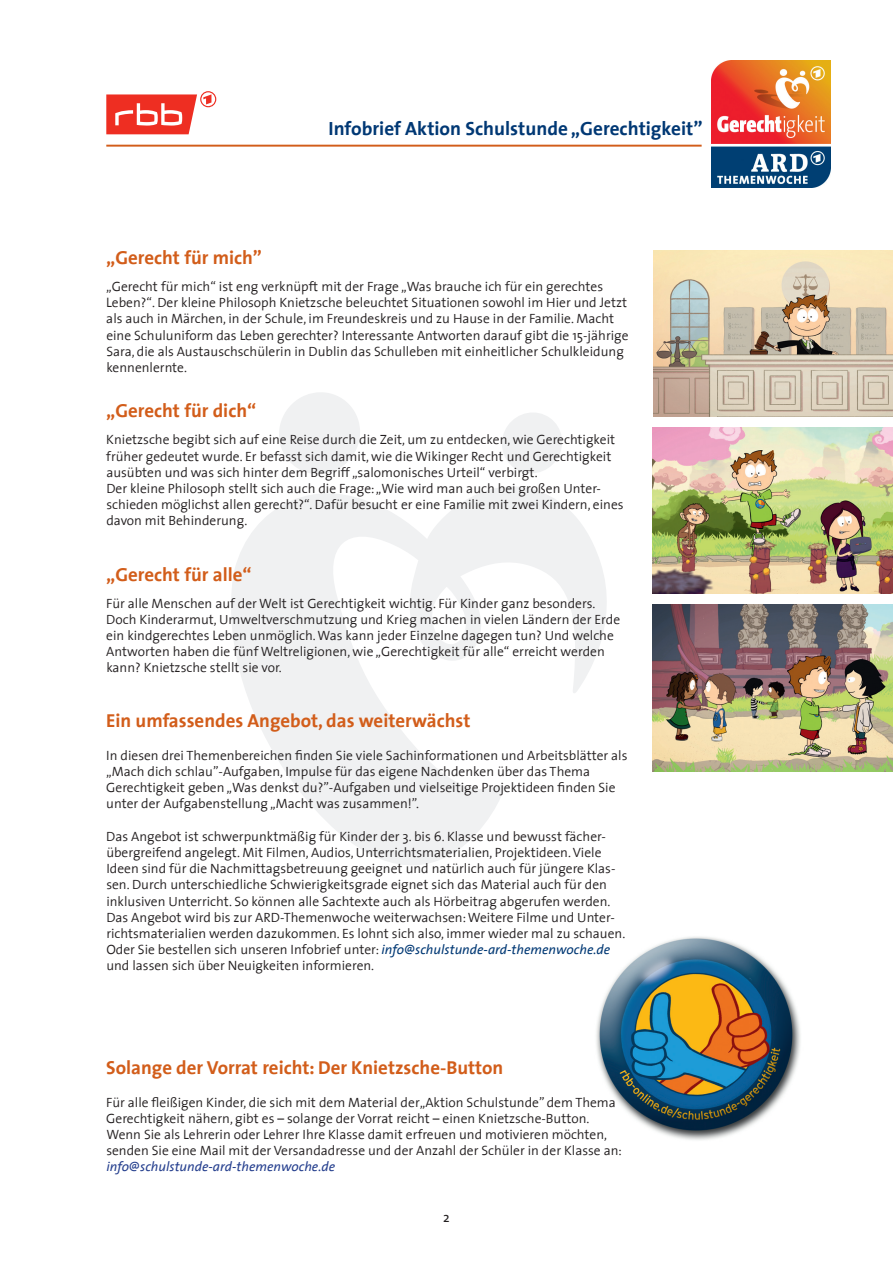
<style>
.page{position:relative;width:893px;height:1263px;background:#fff}
.page>*{position:absolute;margin:0;border:0;box-sizing:border-box;transform-origin:0 0}
.t1{font:700 19.2px "The Sans 7";color:#013874}
.t2{font:700 18.9px "The Sans 7";color:#d25d1a}
.t3{font:300 13.5px/16.2px "The Sans 4";color:#231f20}
.t4{font:italic 13.5px "The Sans 5";color:#253f8e}
.t5{font:13.5px "The Sans 5";color:#231f20}
.s1{font-family:"The Sans 5";font-weight:400;font-style:italic;color:#013874}
</style>
<div class="page">
<img style="left:596px;top:936px;width:205px;height:204px">
<svg style="left:231px;top:487px;width:390px;height:467px"></svg>
<svg style="left:279px;top:392px;width:81px;height:82px"></svg>
<svg style="left:502px;top:413px;width:60px;height:60px"></svg>
<img style="left:711px;top:60px;width:119px;height:128px">
<hr style="left:106px;top:145px;width:596px;height:2px;background:#d25d1a">
<svg style="left:106px;top:91px;width:110px;height:43px"></svg>
<img style="left:653px;top:250px;width:240px;height:167px">
<img style="left:653px;top:427px;width:240px;height:167px">
<img style="left:653px;top:605px;width:240px;height:166px">
<h1 class="t1" style="left:328px;top:112px;width:376px">Infobrief Aktion Schulstunde „Gerechtigkeit”</h1>
<h2 class="t2" style="left:106px;top:242px;width:157px">„Gerecht für mich”</h2>
<p class="t3" style="left:106px;top:278px;width:524px">„Gerecht für mich“ ist eng verknüpft mit der Frage „Was brauche ich für ein gerechtes Leben?“. Der kleine Philosoph Knietzsche beleuchtet Situationen sowohl im Hier und Jetzt als auch in Märchen, in der Schule, im Freundeskreis und zu Hause in der Familie. Macht eine Schuluniform das Leben gerechter? Interessante Antworten darauf gibt die 15-jährige Sara, die als Austauschschülerin in Dublin das Schulleben mit einheitlicher Schulkleidung kennenlernte.</p>
<h2 class="t2" style="left:106px;top:395px;width:152px">„Gerecht für dich“</h2>
<p class="t3" style="left:106px;top:431px;width:519px">Knietzsche begibt sich auf eine Reise durch die Zeit, um zu entdecken, wie Gerechtigkeit früher gedeutet wurde. Er befasst sich damit, wie die Wikinger Recht und Gerechtigkeit ausübten und was sich hinter dem Begriff „salomonisches Urteil“ verbirgt.<br>Der kleine Philosoph stellt sich auch die Frage:„Wie wird man auch bei großen Unter&shy;schieden möglichst allen gerecht?“. Dafür besucht er eine Familie mit zwei Kindern, eines davon mit Behinderung.</p>
<h2 class="t2" style="left:106px;top:558px;width:147px">„Gerecht für alle“</h2>
<p class="t3" style="left:106px;top:594px;width:515px">Für alle Menschen auf der Welt ist Gerechtigkeit wichtig. Für Kinder ganz besonders.<br>Doch Kinderarmut, Umweltverschmutzung und Krieg machen in vielen Ländern der Erde ein kindgerechtes Leben unmöglich.Was kann jeder Einzelne dagegen tun? Und welche Antworten haben die fünf Weltreligionen, wie „Gerechtigkeit für alle“ erreicht werden kann? Knietzsche stellt sie vor.</p>
<h2 class="t2" style="left:106px;top:705px;width:366px">Ein umfassendes Angebot, das weiterwächst</h2>
<p class="t3" style="left:106px;top:747px;width:523px">In diesen drei Themenbereichen finden Sie viele Sachinformationen und Arbeitsblätter als „Mach dich schlau”-Aufgaben, Impulse für das eigene Nachdenken über das Thema Gerechtigkeit geben „Was denkst du?”-Aufgaben und vielseitige Projektideen finden Sie unter der Aufgabenstellung „Macht was zusammen!”.</p>
<p class="t3" style="left:106px;top:828px;width:520px">Das Angebot ist schwerpunktmäßig für Kinder der 3. bis 6. Klasse und bewusst fächer&shy;übergreifend angelegt. Mit Filmen, Audios, Unterrichtsmaterialien, Projektideen.Viele Ideen sind für die Nachmittagsbetreuung geeignet und natürlich auch für jüngere Klas&shy;sen. Durch unterschiedliche Schwierigkeitsgrade eignet sich das Material auch für den inklusiven Unterricht. So können alle Sachtexte auch als Hörbeitrag abgerufen werden.<br>Das Angebot wird bis zur ARD-Themenwoche weiterwachsen:Weitere Filme und Unter&shy;richtsmaterialien werden dazukommen. Es lohnt sich also, immer wieder mal zu schauen.<br>Oder Sie bestellen sich unseren Infobrief unter: <span class="s1">info@schulstunde-ard-themenwoche.de </span>und lassen sich über Neuigkeiten informieren.</p>
<h2 class="t2" style="left:106px;top:1052px;width:399px">Solange der Vorrat reicht: Der Knietzsche-Button</h2>
<p class="t3" style="left:106px;top:1093px;width:517px">Für alle fleißigen Kinder, die sich mit dem Material der„Aktion Schulstunde” dem Thema Gerechtigkeit nähern, gibt es – solange der Vorrat reicht – einen Knietzsche-Button.<br>Wenn Sie als Lehrerin oder Lehrer Ihre Klasse damit erfreuen und motivieren möchten, senden Sie eine Mail mit der Versandadresse und der Anzahl der Schüler in der Klasse an:</p>
<p class="t4" style="left:106px;top:1155px;width:230px">info@schulstunde-ard-themenwoche.de</p>
<p class="t5" style="left:443px;top:1206px;width:8px">2</p>
</div>
